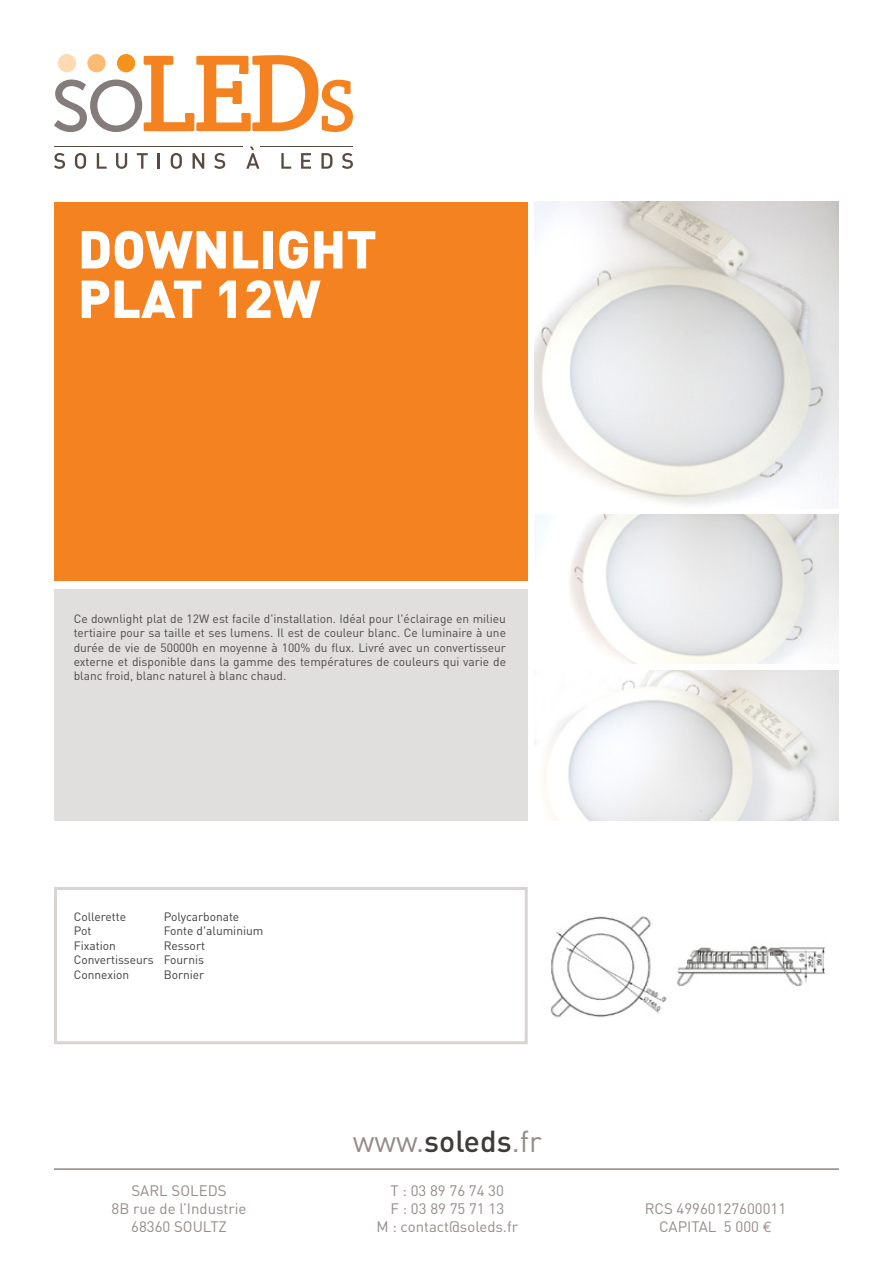
<style>
.page{position:relative;width:893px;height:1263px;background:#fff}
.page>*{position:absolute;margin:0;border:0;box-sizing:border-box;transform-origin:0 0}
.t1{font:900 52.5px/49.5px "DIN";color:#fff}
.t2{font:30px "DIN";color:#958b88}
.t3{font:15px/18px "DIN";color:#958b88;text-align:center}
.t4{font:12px/14.4px "DIN";color:#4e4949;text-align:justify}
.t5{font:12px/14.4px "DIN";color:#3e3e3f;text-align:justify}
.s1{font-weight:500;color:#3f3b3a}
.s2{font-family:"Euro Mono"}
</style>
<div class="page">
<svg style="left:54px;top:55px;width:299px;height:77px"></svg>
<div style="left:117px;top:54px;width:18px;height:18px;background:#f7931d;border-radius:50%"></div>
<div style="left:87px;top:54px;width:19px;height:18px;background:#fcbb74;border-radius:50%"></div>
<div style="left:58px;top:54px;width:18px;height:18px;background:#fedab3;border-radius:50%"></div>
<svg style="left:54px;top:153px;width:11px;height:16px"></svg>
<svg style="left:75px;top:153px;width:11px;height:16px"></svg>
<svg style="left:97px;top:153px;width:10px;height:16px"></svg>
<svg style="left:116px;top:153px;width:11px;height:16px"></svg>
<svg style="left:137px;top:153px;width:11px;height:16px"></svg>
<svg style="left:158px;top:153px;width:2px;height:16px"></svg>
<svg style="left:171px;top:153px;width:11px;height:16px"></svg>
<svg style="left:193px;top:153px;width:11px;height:16px"></svg>
<svg style="left:214px;top:153px;width:11px;height:16px"></svg>
<svg style="left:246px;top:147px;width:13px;height:22px"></svg>
<svg style="left:281px;top:153px;width:10px;height:16px"></svg>
<svg style="left:301px;top:153px;width:10px;height:16px"></svg>
<svg style="left:321px;top:153px;width:12px;height:16px"></svg>
<svg style="left:342px;top:153px;width:11px;height:16px"></svg>
<hr style="left:260px;top:146px;width:93px;height:1px;background:#594a41">
<hr style="left:54px;top:146px;width:189px;height:1px;background:#594a41">
<div style="left:54px;top:202px;width:474px;height:378px;background:#f58220"></div>
<img style="left:534px;top:202px;width:305px;height:303px">
<div style="left:54px;top:887px;width:474px;height:157px;border:3px solid #d9d4d2"></div>
<div style="left:54px;top:589px;width:474px;height:231px;background:#e1dede"></div>
<hr style="left:54px;top:1169px;width:785px;height:1px;background:#594a41">
<img style="left:535px;top:514px;width:304px;height:150px">
<img style="left:534px;top:670px;width:305px;height:150px">
<img style="left:550px;top:916px;width:276px;height:102px">
<h1 class="t1" style="left:78px;top:222px;width:300px">DOWNLIGHT<br>PLAT 12W</h1>
<p class="t4" style="left:74px;top:611px;width:434px">Ce downlight plat de 12W est facile d'installation. Idéal pour l'éclairage en milieu tertiaire pour sa taille et ses lumens. Il est de couleur blanc. Ce luminaire à une durée de vie de 50000h en moyenne à 100% du flux. Livré avec un convertisseur externe et disponible dans la gamme des températures de couleurs qui varie de blanc froid, blanc naturel à blanc chaud.</p>
<p class="t5" style="left:74px;top:909px;width:54px">Collerette</p>
<p class="t5" style="left:164px;top:909px;width:77px">Polycarbonate</p>
<p class="t5" style="left:74px;top:923px;width:19px">Pot</p>
<p class="t5" style="left:164px;top:923px;width:101px">Fonte d'aluminium</p>
<p class="t5" style="left:74px;top:938px;width:44px">Fixation</p>
<p class="t5" style="left:74px;top:938px;width:133px;text-indent:90px">Ressort Convertisseurs Fournis Connexion</p>
<p class="t5" style="left:164px;top:967px;width:42px">Bornier</p>
<h2 class="t2" style="left:353px;top:1123px;width:191px">www.<span class="s1">soleds</span>.fr</h2>
<p class="t3" style="left:112px;top:1182px;width:136px">SARL SOLEDS<br>8B rue de l’Industrie<br>68360 SOULTZ</p>
<p class="t3" style="left:376px;top:1182px;width:143px">T : 03 89 76 74 30<br>F : 03 89 75 71 13<br>M : contact@soleds.fr</p>
<p class="t3" style="left:645px;top:1200px;width:143px">RCS 49960127600011<br>CAPITAL 5 000 <span class="s2">€</span></p>
</div>
